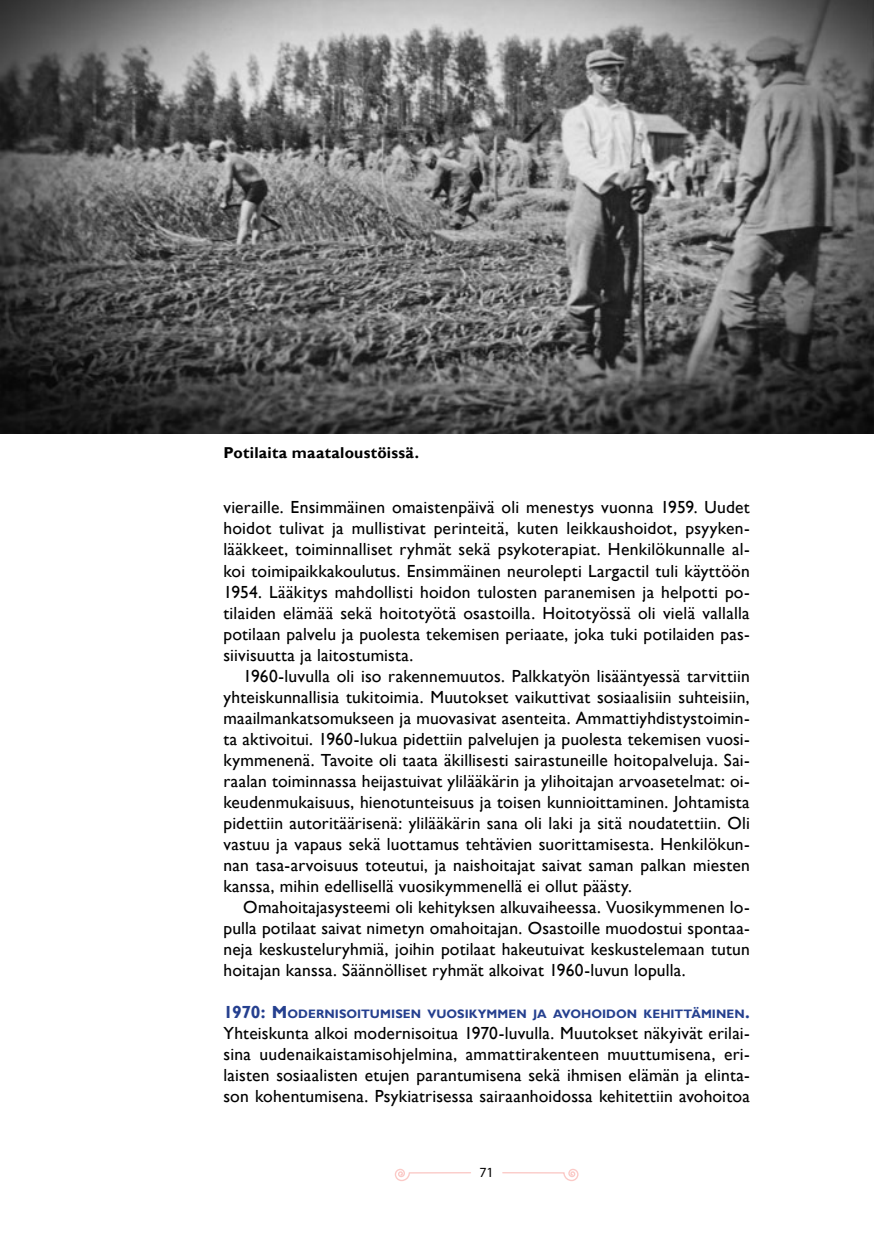
<style>
.page{position:relative;width:874px;height:1241px;background:#fff}
.page>*{position:absolute;margin:0;border:0;box-sizing:border-box;transform-origin:0 0}
.t1{font:17.5px/21px "Gill Sans";letter-spacing:.01em;color:#000;text-align:justify}
.t2{font:700 15.75px "Gill Sans";letter-spacing:.015em;color:#000}
.t3{font:14px "Myriad Pro";color:#000}
.t4{font:700 12.25px "Gill Sans";letter-spacing:.005em;color:#25408f}
.s1{font-size:17.5px}
</style>
<div class="page">
<svg style="left:394px;top:1168px;width:77px;height:13px"></svg>
<svg style="left:502px;top:1168px;width:77px;height:13px"></svg>
<img style="left:0;top:0;width:873px;height:433px">
<p class="t2" style="left:223px;top:443px;width:197px">Potilaita maataloustöissä.</p>
<p class="t1" style="left:223px;top:497px;width:527px">vieraille. Ensimmäinen omaistenpäivä oli menestys vuonna 1959. Uudet hoidot tulivat ja mullistivat perinteitä, kuten leikkaushoidot, psyyken&shy;lääkkeet, toiminnalliset ryhmät sekä psykoterapiat. Henkilökunnalle al&shy;koi toimipaikkakoulutus. Ensimmäinen neurolepti Largactil tuli käyttöön 1954. Lääkitys mahdollisti hoidon tulosten paranemisen ja helpotti po&shy;tilaiden elämää sekä hoitotyötä osastoilla. Hoitotyössä oli vielä vallalla potilaan palvelu ja puolesta tekemisen periaate, joka tuki potilaiden pas&shy;siivisuutta ja laitostumista.</p>
<p class="t1" style="left:223px;top:665px;width:527px;text-indent:20px">1960-luvulla oli iso rakennemuutos. Palkkatyön lisääntyessä tarvittiin yhteiskunnallisia tukitoimia. Muutokset vaikuttivat sosiaalisiin suhteisiin, maailmankatsomukseen ja muovasivat asenteita. Ammattiyhdistystoimin&shy;ta aktivoitui. 1960-lukua pidettiin palvelujen ja puolesta tekemisen vuosi&shy;kymmenenä. Tavoite oli taata äkillisesti sairastuneille hoitopalveluja. Sai&shy;raalan toiminnassa heijastuivat ylilääkärin ja ylihoitajan arvoasetelmat: oi&shy;keudenmukaisuus, hienotunteisuus ja toisen kunnioittaminen. Johtamista pidettiin autoritäärisenä: ylilääkärin sana oli laki ja sitä noudatettiin. Oli vastuu ja vapaus sekä luottamus tehtävien suorittamisesta. Henkilökun&shy;nan tasa-arvoisuus toteutui, ja naishoitajat saivat saman palkan miesten kanssa, mihin edellisellä vuosikymmenellä ei ollut päästy.</p>
<p class="t1" style="left:223px;top:896px;width:527px;text-indent:20px">Omahoitajasysteemi oli kehityksen alkuvaiheessa. Vuosikymmenen lo&shy;pulla potilaat saivat nimetyn omahoitajan. Osastoille muodostui spontaa&shy;neja keskusteluryhmiä, joihin potilaat hakeutuivat keskustelemaan tutun hoitajan kanssa. Säännölliset ryhmät alkoivat 1960-luvun lopulla.</p>
<p class="t4" style="left:223px;top:1006px;width:527px"><span class="s1">1970: M</span> ODERNISOITUMISEN VUOSIKYMMEN JA AVOHOIDON KEHITTÄMINEN<span class="s1">.</span></p>
<p class="t1" style="left:223px;top:1022px;width:527px">Yhteiskunta alkoi modernisoitua 1970-luvulla. Muutokset näkyivät erilai&shy;sina uudenaikaistamisohjelmina, ammattirakenteen muuttumisena, eri&shy;laisten sosiaalisten etujen parantumisena sekä ihmisen elämän ja elinta&shy;son kohentumisena. Psykiatrisessa sairaanhoidossa kehitettiin avohoitoa</p>
<p class="t3" style="left:479px;top:1163px;width:16px">71</p>
</div>
